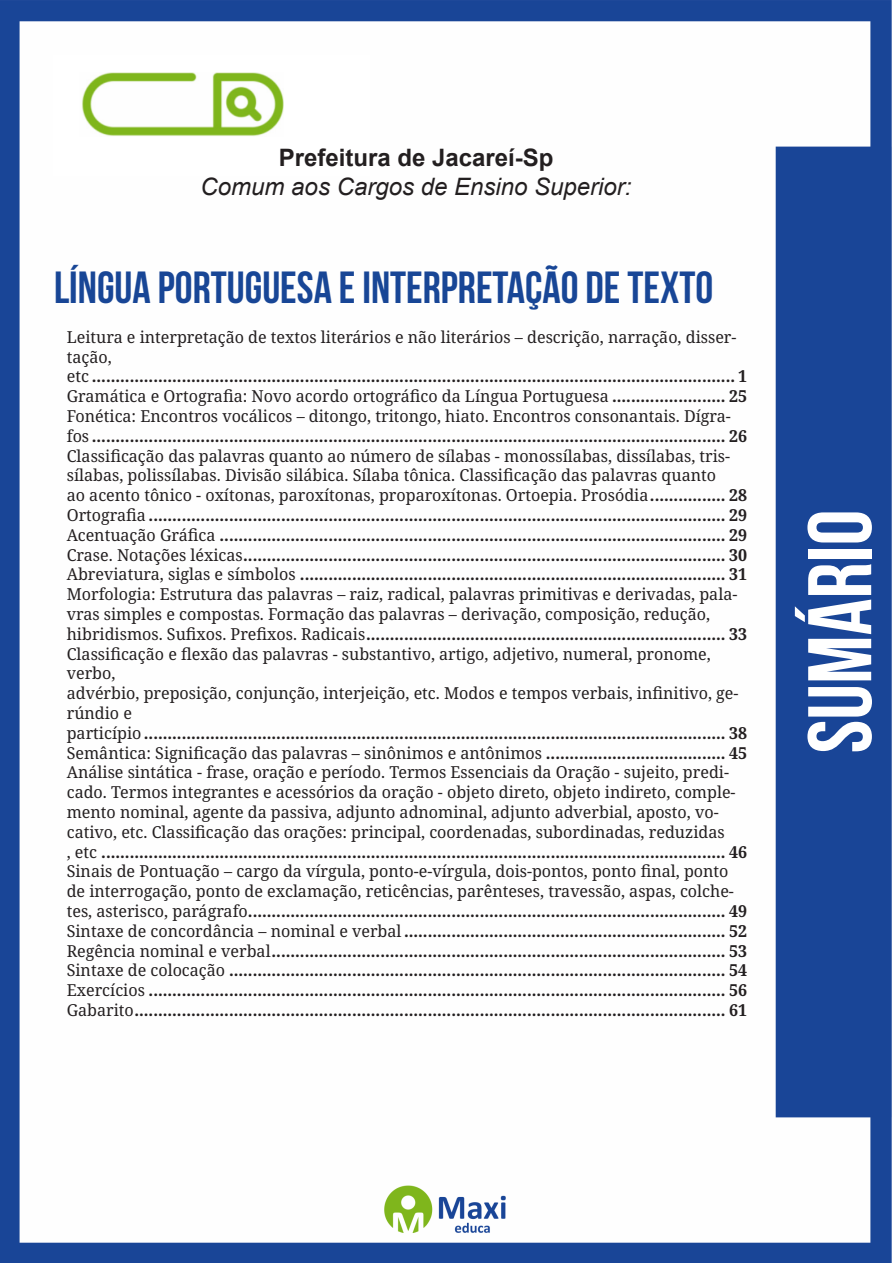
<style>
.page{position:relative;width:893px;height:1263px;background:#fff}
.page>*{position:absolute;margin:0;border:0;box-sizing:border-box;transform-origin:0 0}
.t1{font:700 90px "Bebas Neue";color:#fff}
.t2{font:700 45px "Bebas Neue";color:#184696}
.t3{font:italic 24px "Arial";color:#231f20}
.t4{font:700 24px "Arial";color:#231f20}
.Titulo{font:700 16.5px "Noto Serif";color:#231f20}
.Titulo-2{font:16.5px "Noto Serif";color:#231f20}
.s1{font-weight:400}
.s2{font-weight:700}
</style>
<div class="page">
<img style="left:0;top:0;width:892px;height:1263px">
<div style="left:53px;top:55px;width:317px;height:121px;background:#fff"></div>
<img style="left:82px;top:72px;width:201px;height:64px">
<p class="t4" style="left:279px;top:141px;width:276px">Prefeitura de Jacareí-Sp</p>
<p class="t3" style="left:201px;top:171px;width:432px">Comum aos Cargos de Ensino Superior:</p>
<p class="t2" style="left:54px;top:263px;width:661px">LÍNGUA PORTUGUESA E INTERPRETAÇÃO DE TEXTO</p>
<p class="Titulo-2" style="left:67px;top:325px;width:671px">Leitura e interpretação de textos literários e não literários – descrição, narração, disser-</p>
<p class="Titulo-2" style="left:67px;top:345px;width:46px">tação,</p>
<p class="Titulo" style="left:67px;top:365px;width:682px"><span class="s1">etc</span> ........................................................................................................................................ 1</p>
<p class="Titulo-2" style="left:67px;top:385px;width:682px">Gramática e Ortografia: Novo acordo ortográfico da Língua Portuguesa <span class="s2">........................ 25</span></p>
<p class="Titulo-2" style="left:67px;top:405px;width:666px">Fonética: Encontros vocálicos – ditongo, tritongo, hiato. Encontros consonantais. Dígra-</p>
<p class="Titulo" style="left:67px;top:424px;width:682px"><span class="s1">fos</span> ...................................................................................................................................... 26</p>
<p class="Titulo-2" style="left:67px;top:444px;width:665px">Classificação das palavras quanto ao número de sílabas - monossílabas, dissílabas, tris-</p>
<p class="Titulo-2" style="left:67px;top:464px;width:651px">sílabas, polissílabas. Divisão silábica. Sílaba tônica. Classificação das palavras quanto</p>
<p class="Titulo-2" style="left:67px;top:484px;width:682px">ao acento tônico - oxítonas, paroxítonas, proparoxítonas. Ortoepia. Prosódia<span class="s2">................ 28</span></p>
<p class="Titulo" style="left:67px;top:503px;width:682px"><span class="s1">Ortografia</span> .......................................................................................................................... 29</p>
<p class="Titulo" style="left:67px;top:523px;width:682px"><span class="s1">Acentuação Gráfica</span> ........................................................................................................... 29</p>
<p class="Titulo" style="left:67px;top:543px;width:682px"><span class="s1">Crase. Notações léxicas</span>...................................................................................................... 30</p>
<p class="Titulo" style="left:67px;top:563px;width:682px"><span class="s1">Abreviatura, siglas e símbolos</span> .......................................................................................... 31</p>
<p class="Titulo-2" style="left:67px;top:583px;width:672px">Morfologia: Estrutura das palavras – raiz, radical, palavras primitivas e derivadas, pala-</p>
<p class="Titulo-2" style="left:67px;top:603px;width:645px">vras simples e compostas. Formação das palavras – derivação, composição, redução,</p>
<p class="Titulo" style="left:67px;top:622px;width:682px"><span class="s1">hibridismos. Sufixos. Prefixos. Radicais</span>............................................................................ 33</p>
<p class="Titulo-2" style="left:67px;top:642px;width:646px">Classificação e flexão das palavras - substantivo, artigo, adjetivo, numeral, pronome,</p>
<p class="Titulo-2" style="left:67px;top:662px;width:50px">verbo,</p>
<p class="Titulo-2" style="left:67px;top:682px;width:673px">advérbio, preposição, conjunção, interjeição, etc. Modos e tempos verbais, infinitivo, ge-</p>
<p class="Titulo-2" style="left:67px;top:702px;width:67px">rúndio e</p>
<p class="Titulo" style="left:67px;top:721px;width:682px"><span class="s1">particípio</span> ........................................................................................................................... 38</p>
<p class="Titulo-2" style="left:67px;top:741px;width:682px">Semântica: Significação das palavras – sinônimos e antônimos <span class="s2">...................................... 45</span></p>
<p class="Titulo-2" style="left:67px;top:761px;width:664px">Análise sintática - frase, oração e período. Termos Essenciais da Oração - sujeito, predi-</p>
<p class="Titulo-2" style="left:67px;top:781px;width:670px">cado. Termos integrantes e acessórios da oração - objeto direto, objeto indireto, comple-</p>
<p class="Titulo-2" style="left:67px;top:801px;width:653px">mento nominal, agente da passiva, adjunto adnominal, adjunto adverbial, aposto, vo-</p>
<p class="Titulo-2" style="left:67px;top:820px;width:659px">cativo, etc. Classificação das orações: principal, coordenadas, subordinadas, reduzidas</p>
<p class="Titulo" style="left:67px;top:840px;width:682px"><span class="s1">, etc</span> .................................................................................................................................... 46</p>
<p class="Titulo-2" style="left:67px;top:860px;width:663px">Sinais de Pontuação – cargo da vírgula, ponto-e-vírgula, dois-pontos, ponto final, ponto</p>
<p class="Titulo-2" style="left:67px;top:880px;width:669px">de interrogação, ponto de exclamação, reticências, parênteses, travessão, aspas, colche-</p>
<p class="Titulo" style="left:67px;top:899px;width:682px"><span class="s1">tes, asterisco, parágrafo</span>..................................................................................................... 49</p>
<p class="Titulo" style="left:67px;top:919px;width:682px"><span class="s1">Sintaxe de concordância – nominal e verbal</span>.................................................................... 52</p>
<p class="Titulo" style="left:67px;top:939px;width:682px"><span class="s1">Regência nominal e verbal</span>................................................................................................ 53</p>
<p class="Titulo" style="left:67px;top:959px;width:682px"><span class="s1">Sintaxe de colocação</span> ......................................................................................................... 54</p>
<p class="Titulo" style="left:67px;top:979px;width:682px"><span class="s1">Exercícios</span> .......................................................................................................................... 56</p>
<p class="Titulo" style="left:67px;top:998px;width:682px"><span class="s1">Gabarito</span>............................................................................................................................. 61</p>
<h1 class="t1" style="left:791px;top:753px;width:245px;rotate:-90deg">SUMÁRIO</h1>
</div>
